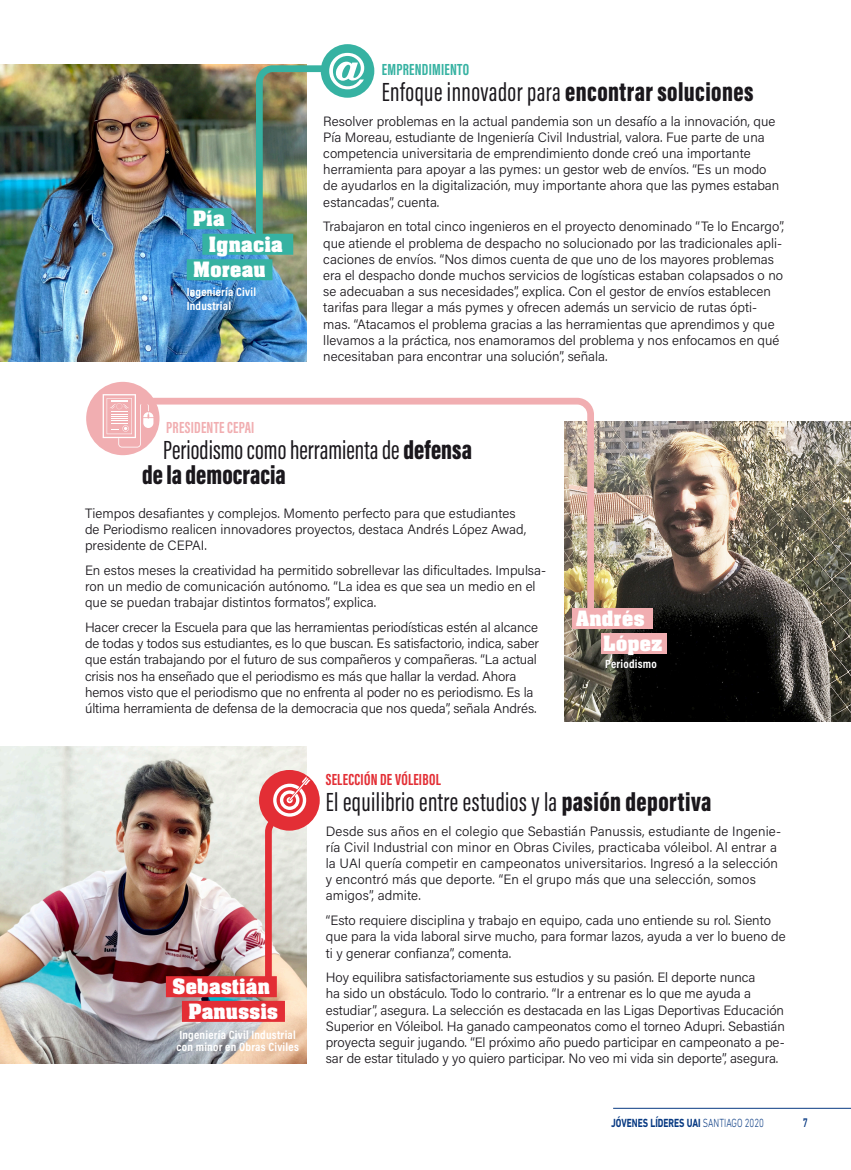
<style>
.page{position:relative;width:851px;height:1170px;background:#fff}
.page>*{position:absolute;margin:0;border:0;box-sizing:border-box;transform-origin:0 0}
.título{font:27px/25.5px "Acumin Variable Concept";letter-spacing:-.125em;color:#1a171c}
.nombre{font:700 18px "Aachen Std";letter-spacing:.02em;color:#fff}
.epigrafe{font:16.5px "Acumin Variable Concept";letter-spacing:-.235em;color:#e32e35}
.t1{font:16.5px "Acumin Variable Concept";letter-spacing:-.245em;color:#f1aeb1}
.epigrafe-2{font:16.5px "Acumin Variable Concept";letter-spacing:-.245em;color:#36b2a2}
._1__TEXTO_MASA_OK{font:300 13.5px/16.2px "Acumin Pro";color:#1a171c}
.CARRERA{font:700 12px/14.4px "Acumin Pro Cond";letter-spacing:.02em;color:#fff}
.t2{font:700 12px "DIN Next LT Pro";color:#073982;scale:.75 1}
.t3{font:700 12px "DIN Alternate";color:#073982;scale:.75 1}
.s1{font-weight:300}
</style>
<div class="page">
<hr style="left:613px;top:1107px;width:237px;height:1px;background:#073982">
<img style="left:0;top:64px;width:307px;height:297px">
<img style="left:565px;top:421px;width:285px;height:300px">
<div style="left:571px;top:608px;width:81px;height:21px;background:#f1aeb1"></div>
<div style="left:600px;top:633px;width:66px;height:20px;background:#f1aeb1"></div>
<div style="left:86px;top:382px;width:73px;height:73px;background:#f1aeb1;border-radius:50%"></div>
<svg style="left:103px;top:394px;width:50px;height:53px"></svg>
<svg style="left:140px;top:398px;width:454px;height:217px"></svg>
<img style="left:0;top:746px;width:307px;height:317px">
<div style="left:182px;top:1000px;width:103px;height:21px;background:#e32e35"></div>
<div style="left:187px;top:208px;width:44px;height:21px;background:#36b2a2"></div>
<div style="left:202px;top:234px;width:91px;height:21px;background:#36b2a2"></div>
<div style="left:187px;top:259px;width:85px;height:21px;background:#36b2a2"></div>
<div style="left:321px;top:44px;width:53px;height:54px;background:#36b2a2;border-radius:50%"></div>
<svg style="left:256px;top:53px;width:108px;height:184px"></svg>
<div style="left:166px;top:976px;width:111px;height:21px;background:#e32e35"></div>
<div style="left:259px;top:769px;width:61px;height:61px;background:#e32e35;border-radius:50%"></div>
<svg style="left:265px;top:776px;width:45px;height:212px"></svg>
<p class="nombre" style="left:193px;top:206px;width:33px">Pía</p>
<p class="nombre" style="left:209px;top:231px;width:75px">Ignacia</p>
<p class="nombre" style="left:193px;top:257px;width:74px">Moreau</p>
<p class="CARRERA" style="left:187px;top:284px;width:71px">Ingeniería Civil<br>Industrial</p>
<p class="epigrafe-2" style="left:382px;top:58px;width:95px">EMPRENDIMIENTO</p>
<p class="título" style="left:382px;top:78px;width:376px">Enfoqueinnovador para encontrar soluciones</p>
<p class="_1__TEXTO_MASA_OK" style="left:323px;top:112px;width:457px">Resolver problemas en la actual pandemia son un desafío a la innovación, que Pía Moreau, estudiante de Ingeniería Civil Industrial, valora. Fue parte de una competencia universitaria de emprendimiento donde creó una importante herramienta para apoyar a las pymes: un gestor web de envíos. “Es un modo de ayudarlos en la digitalización, muy importante ahora que las pymes estaban estancadas”, cuenta.</p>
<p class="_1__TEXTO_MASA_OK" style="left:323px;top:218px;width:462px">Trabajaron en total cinco ingenieros en el proyecto denominado “Te lo Encargo”, que atiende el problema de despacho no solucionado por las tradicionales apli&shy;caciones de envíos. “Nos dimos cuenta de que uno de los mayores problemas era el despacho donde muchos servicios de logísticas estaban colapsados o no se adecuaban a sus necesidades”, explica. Con el gestor de envíos establecen tarifas para llegar a más pymes y ofrecen además un servicio de rutas ópti&shy;mas. “Atacamos el problema gracias a las herramientas que aprendimos y que llevamos a la práctica, nos enamoramos del problema y nos enfocamos en qué necesitaban para encontrar una solución”, señala.</p>
<p class="t1" style="left:166px;top:416px;width:91px">PRESI DENTECEPAI</p>
<p class="título" style="left:142px;top:435px;width:335px;text-indent:21px">Periodismocomoherramientadedefensa de la democracia</p>
<p class="_1__TEXTO_MASA_OK" style="left:85px;top:504px;width:442px">Tiempos desafiantes y complejos. Momento perfecto para que estudiantes de Periodismo realicen innovadores proyectos, destaca Andrés López Awad, presidente de CEPAI.</p>
<p class="_1__TEXTO_MASA_OK" style="left:85px;top:561px;width:462px">En estos meses la creatividad ha permitido sobrellevar las dificultades. Impulsa&shy;ron un medio de comunicación autónomo. “La idea es que sea un medio en el que se puedan trabajar distintos formatos”, explica.</p>
<p class="_1__TEXTO_MASA_OK" style="left:85px;top:618px;width:455px">Hacer crecer la Escuela para que las herramientas periodísticas estén al alcance de todas y todos sus estudiantes, es lo que buscan. Es satisfactorio, indica, saber que están trabajando por el futuro de sus compañeros y compañeras. “La actual crisis nos ha enseñado que el periodismo es más que hallar la verdad. Ahora hemos visto que el periodismo que no enfrenta al poder no es periodismo. Es la última herramienta de defensa de la democracia que nos queda”, señala Andrés.</p>
<p class="nombre" style="left:576px;top:605px;width:70px">Andrés</p>
<p class="nombre" style="left:603px;top:630px;width:60px">López</p>
<p class="CARRERA" style="left:605px;top:656px;width:53px">Periodismo</p>
<p class="nombre" style="left:172px;top:973px;width:99px">Sebastián</p>
<p class="nombre" style="left:188px;top:998px;width:91px">Panussis</p>
<p class="CARRERA" style="left:176px;top:1027px;width:124px;line-height:12px">Ingeniería Civil Industrial con minor en Obras Civiles</p>
<p class="epigrafe" style="left:326px;top:768px;width:120px">SELECCIÓNDEVÓLEIBOL</p>
<p class="título" style="left:326px;top:787px;width:390px">El equilibrioentreestudios y la pasión deportiva</p>
<p class="_1__TEXTO_MASA_OK" style="left:326px;top:822px;width:457px">Desde sus años en el colegio que Sebastián Panussis, estudiante de Ingenie&shy;ría Civil Industrial con minor en Obras Civiles, practicaba vóleibol. Al entrar a la UAI quería competir en campeonatos universitarios. Ingresó a la selección y encontró más que deporte. “En el grupo más que una selección, somos amigos”, admite.</p>
<p class="_1__TEXTO_MASA_OK" style="left:326px;top:911px;width:461px">“Esto requiere disciplina y trabajo en equipo, cada uno entiende su rol. Siento que para la vida laboral sirve mucho, para formar lazos, ayuda a ver lo bueno de ti y generar confianza”, comenta.</p>
<p class="_1__TEXTO_MASA_OK" style="left:326px;top:968px;width:460px">Hoy equilibra satisfactoriamente sus estudios y su pasión. El deporte nunca<br>ha sido un obstáculo. Todo lo contrario. “Ir a entrenar es lo que me ayuda a estudiar”, asegura. La selección es destacada en las Ligas Deportivas Educación Superior en Vóleibol. Ha ganado campeonatos como el torneo Adupri. Sebastián proyecta seguir jugando. “El próximo año puedo participar en campeonato a pe&shy;sar de estar titulado y yo quiero participar. No veo mi vida sin deporte”, asegura.</p>
<p class="t2" style="left:611px;top:1115px;width:205px">JÓVENES LÍDERES UAI <span class="s1">SANTIAGO 2020</span></p>
<p class="t3" style="left:803px;top:1113px;width:7px">7</p>
</div>
